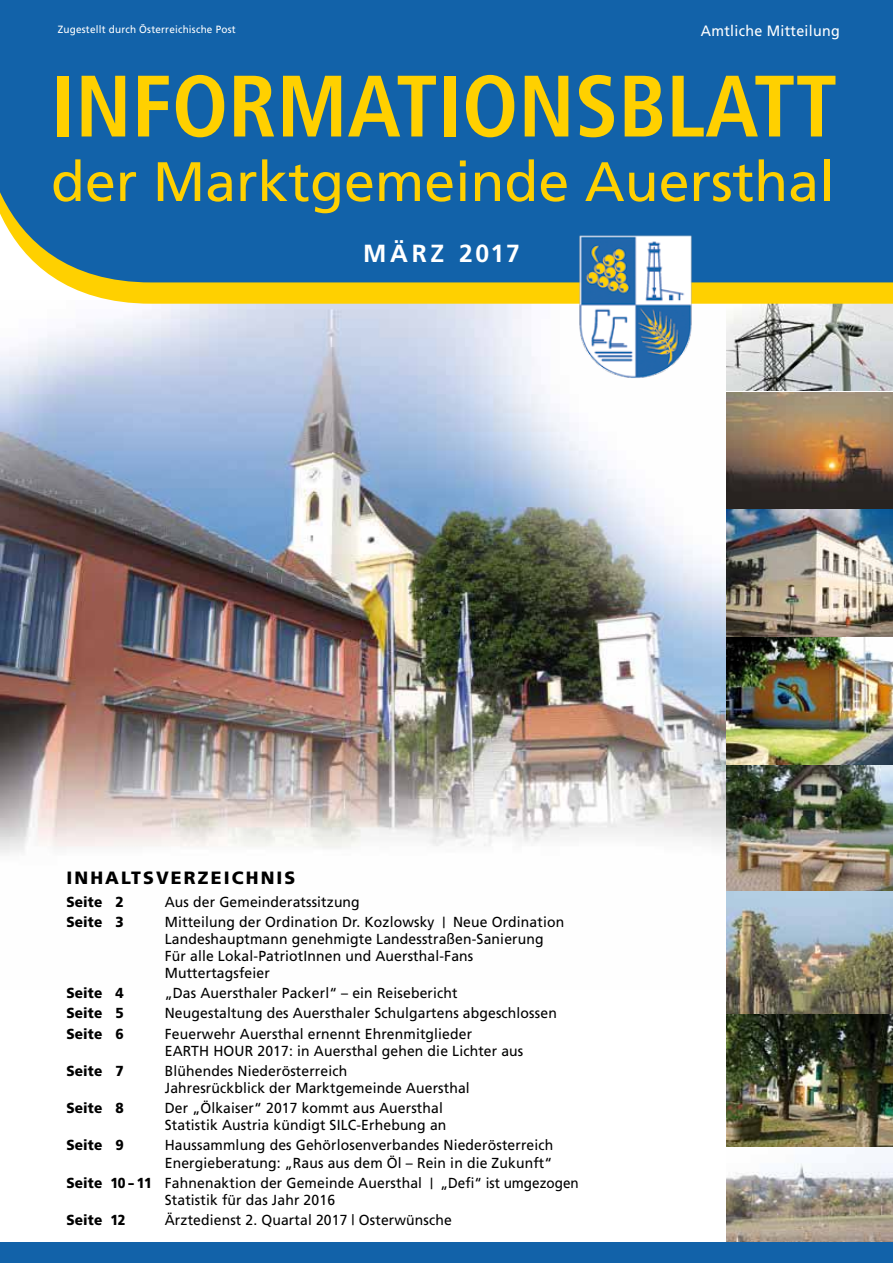
<style>
.page{position:relative;width:893px;height:1263px;background:#fff}
.page>*{position:absolute;margin:0;border:0;box-sizing:border-box;transform-origin:0 0}
.t1{font:700 condensed 87px "Frutiger";color:#ffd000}
.t2{font:71.25px "Tahoma";letter-spacing:.045em;color:#ffed00}
.t3{font:55.5px "Frutiger";color:#ffd000}
.t4{font:54.9px "Tahoma";letter-spacing:.025em;color:#ffed00}
.t5{font:700 24.75px "Frutiger";letter-spacing:.125em;color:#fff}
.t6{font:900 17.85px "Frutiger";letter-spacing:.12em;color:#000}
.t7{font:15px "Frutiger";letter-spacing:.02em;color:#fff;scale:.95 1}
.t8{font:14.55px/17px "Frutiger";letter-spacing:.01em;color:#000;scale:.96 1}
.t9{font:900 14.55px "Frutiger";letter-spacing:.01em;color:#000;scale:.94 1}
.t10{font:10.5px "Frutiger";letter-spacing:.02em;color:#fff;scale:.95 1}
.t11{font:10.35px "Tahoma";color:#fff}
.s1{font-size:15.15px}
.s2{font-weight:900}
</style>
<div class="page">
<img style="left:1px;top:304px;width:726px;height:686px">
<img style="left:727px;top:304px;width:166px;height:939px">
<svg style="left:61px;top:282px;width:832px;height:22px;background:#fad010"></svg>
<div style="left:0;top:0;width:893px;height:282px;background:#1262a9"></div>
<img style="left:577px;top:233px;width:118px;height:146px">
<div style="left:0;top:1243px;width:893px;height:20px;background:#1262a9"></div>
<p class="t10" style="left:58px;top:23px;width:189px">Zugestellt durch Österreichische Post</p>
<p class="t7" style="left:701px;top:22px;width:148px">Amtliche Mitteilung</p>
<p class="t11" style="left:733px;top:31px;width:111px">zugestellt durch post.at</p>
<h2 class="t2" style="left:71px;top:46px;width:773px">INFORMATIONSBLATT</h2>
<h3 class="t4" style="left:74px;top:136px;width:765px">der Marktgemeinde Auersthal</h3>
<h1 class="t1" style="left:51px;top:55px;width:788px">INFORMATIONSBLATT</h1>
<h3 class="t3" style="left:51px;top:149px;width:785px">der Marktgemeinde Auersthal</h3>
<h3 class="t5" style="left:363px;top:239px;width:159px">MÄRZ 2017</h3>
<p class="t6" style="left:66px;top:867px;width:231px">INHALTSVERZEICHNIS</p>
<p class="t9" style="left:66px;top:893px;width:63px">Seite 2</p>
<p class="t8" style="left:165px;top:893px;width:205px">Aus der Gemeinderatssitzung</p>
<p class="t9" style="left:66px;top:913px;width:63px">Seite 3</p>
<p class="t8" style="left:165px;top:913px;width:418px">Mitteilung der Ordination Dr. Kozlowsky <span class="s1">|</span> Neue Ordination Landeshauptmann genehmigte Landesstraßen-Sanierung Für alle Lokal-PatriotInnen und Auersthal-Fans Muttertagsfeier</p>
<p class="t9" style="left:66px;top:984px;width:63px">Seite 4</p>
<p class="t8" style="left:165px;top:984px;width:306px">„Das Auersthaler Packerl“ – ein Reisebericht</p>
<p class="t9" style="left:66px;top:1004px;width:63px">Seite 5</p>
<p class="t8" style="left:165px;top:1005px;width:410px">Neugestaltung des Auersthaler Schulgartens abgeschlossen</p>
<p class="t9" style="left:66px;top:1025px;width:63px">Seite 6</p>
<p class="t8" style="left:165px;top:1025px;width:375px">Feuerwehr Auersthal ernennt Ehrenmitglieder<br>EARTH HOUR 2017: in Auersthal gehen die Lichter aus</p>
<p class="t9" style="left:66px;top:1062px;width:63px">Seite 7</p>
<p class="t8" style="left:165px;top:1062px;width:319px">Blühendes Niederösterreich<br>Jahresrückblick der Marktgemeinde Auersthal</p>
<p class="t9" style="left:66px;top:1099px;width:63px">Seite 8</p>
<p class="t8" style="left:165px;top:1099px;width:295px">Der „Ölkaiser“ 2017 kommt aus Auersthal<br>Statistik Austria kündigt SILC-Erhebung an</p>
<p class="t9" style="left:66px;top:1136px;width:63px">Seite 9</p>
<p class="t8" style="left:165px;top:1136px;width:406px;line-height:17.5px">Haussammlung des Gehörlosenverbandes Niederösterreich<br>Energieberatung: „Raus aus dem Öl – Rein in die Zukunft“</p>
<p class="t8" style="left:165px;top:1174px;width:433px;text-indent:-98px"><span class="s2">Seite 10 – 11</span> Fahnenaktion der Gemeinde Auersthal <span class="s1">|</span> „Defi“ ist umgezogen<br>Statistik für das Jahr 2016</p>
<p class="t9" style="left:66px;top:1211px;width:65px">Seite 12</p>
<p class="t8" style="left:165px;top:1211px;width:301px">Ärztedienst 2. Quartal 2017 | Osterwünsche</p>
</div>
